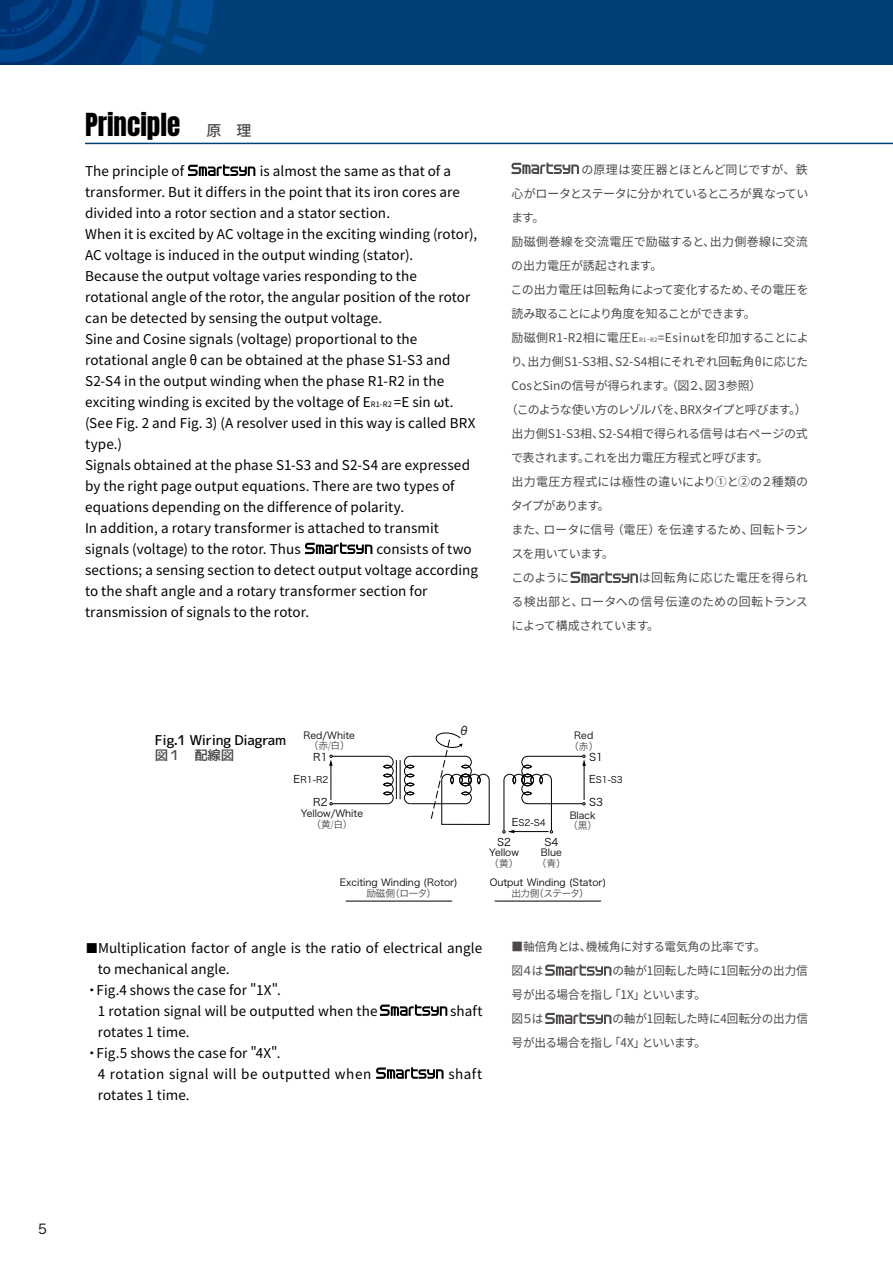
<style>
.page{position:relative;width:893px;height:1263px;background:#fff}
.page>*{position:absolute;margin:0;border:0;box-sizing:border-box;transform-origin:0 0}
.t1{font:27px "Anton";color:#000}
.t2{font:13.5px/21px "Source Han Sans";letter-spacing:.005em;color:#000}
.t3{font:13.5px "Source Han Sans";letter-spacing:.035em;color:#000}
.t4{font:13.5px "mplus 2 p medium";letter-spacing:-.03em;color:#000}
.t5{font:13.5px "mplus 2 p medium";color:#4c4948}
.t6{font:13.5px "Hira Kaku Pro N W3";color:#000}
.t7{font:12px/24px "Source Han Sans";letter-spacing:-.015em;color:#4c4948}
.t8{font:12px "Source Han Sans";letter-spacing:.015em;color:#4c4948}
.t9{font:12px "Source Han Sans";letter-spacing:.01em;color:#4c4948}
.t10{font:12px "Source Han Sans";letter-spacing:-.04em;color:#4c4948}
.t11{font:12px "Source Han Sans";letter-spacing:.025em;color:#4c4948}
.t12{font:12px "Source Han Sans";letter-spacing:-.065em;color:#4c4948}
.t13{font:12px "Source Han Sans";letter-spacing:.03em;color:#4c4948}
.t14{font:12px "Source Han Sans";letter-spacing:-.035em;color:#4c4948}
.t15{font:12px "Source Han Sans";letter-spacing:-.09em;color:#4c4948}
.t16{font:12px "Source Han Sans";letter-spacing:-.105em;color:#4c4948}
.t17{font:12px "Source Han Sans";letter-spacing:-.045em;color:#4c4948}
.t18{font:12px "Hira Kaku Pro N W3";color:#000}
.t19{font:10.5px "Hira Kaku Pro N W3";color:#000}
.t20{font:9.75px "Hira Kaku Pro N W3";color:#000}
.t21{font:9.75px "Hira Kaku Pro N W3";letter-spacing:-.07em;color:#4c4948}
.t22{font:9px "Hira Kaku Pro N W3";color:#000}
.s1{font-family:"Source Han Sans";font-weight:500;font-size:15px;color:#4c4948}
.s2{font-size:7.5px}
.s3{font-size:6px}
.s4{font-size:10.5px}
.s5{font-family:"mplus 2 p medium"}
</style>
<div class="page">
<svg style="left:329px;top:755px;width:65px;height:50px"></svg>
<svg style="left:502px;top:755px;width:84px;height:78px"></svg>
<hr style="left:396px;top:760px;width:1px;height:39px;background:#000">
<hr style="left:400px;top:760px;width:1px;height:39px;background:#000">
<svg style="left:404px;top:732px;width:86px;height:93px"></svg>
<hr style="left:346px;top:901px;width:106px;height:1px;background:#000">
<hr style="left:495px;top:901px;width:106px;height:1px;background:#000">
<hr style="left:85px;top:143px;width:808px;height:1px;background:#003f77">
<svg style="left:511px;top:163px;width:68px;height:11px"></svg>
<svg style="left:570px;top:571px;width:68px;height:12px"></svg>
<div style="left:0;top:0;width:893px;height:64px;background:#003f77"></div>
<svg style="left:0;top:0;width:214px;height:64px"></svg>
<svg style="left:188px;top:165px;width:67px;height:11px"></svg>
<svg style="left:305px;top:543px;width:67px;height:11px"></svg>
<svg style="left:380px;top:1004px;width:67px;height:12px"></svg>
<svg style="left:545px;top:964px;width:66px;height:12px"></svg>
<svg style="left:545px;top:1013px;width:66px;height:11px"></svg>
<svg style="left:376px;top:1067px;width:67px;height:12px"></svg>
<h1 class="t1" style="left:85px;top:110px;width:168px">Principle <span class="s1">原　理</span></h1>
<p class="t2" style="left:85px;top:160px;width:394px;text-indent:175px">is almost the same as that of a transformer. But it differs in the point that its iron cores are divided into a rotor section and a stator section.<br>When it is excited by AC voltage in the exciting winding (rotor), AC voltage is induced in the output winding (stator).<br>Because the output voltage varies responding to the rotational angle of the rotor, the angular position of the rotor can be detected by sensing the output voltage.<br>Sine and Cosine signals (voltage) proportional to the rotational angle θ can be obtained at the phase S1-S3 and S2-S4 in the output winding when the phase R1-R2 in the exciting winding is excited by the voltage of E<span class="s2">R1-R2</span> =E sin ωt. (See Fig. 2 and Fig. 3) (A resolver used in this way is called BRX type.)<br>Signals obtained at the phase S1-S3 and S2-S4 are expressed by the right page output equations. There are two types of equations depending on the difference of polarity.<br>In addition, a rotary transformer is attached to transmit signals (voltage) to the rotor. Thus</p>
<p class="t2" style="left:85px;top:160px;width:101px">The principle of</p>
<p class="t2" style="left:85px;top:538px;width:394px;text-indent:291px">consists of two sections; a sensing section to detect output voltage according to the shaft angle and a rotary transformer section for transmission of signals to the rotor.</p>
<p class="t7" style="left:511px;top:158px;width:298px">　　　　　　の原理は変圧器とほとんど同じですが、鉄</p>
<p class="t10" style="left:511px;top:187px;width:298px">心がロータとステータに分かれているところが異なってい</p>
<p class="t7" style="left:511px;top:206px;width:35px">ます。</p>
<p class="t13" style="left:511px;top:235px;width:298px">励磁側巻線を交流電圧で励磁すると、出力側巻線に交流</p>
<p class="t7" style="left:511px;top:254px;width:153px">の出力電圧が誘起されます。</p>
<p class="t7" style="left:511px;top:278px;width:299px">この出力電圧は回転角によって変化するため、その電圧を</p>
<p class="t15" style="left:511px;top:307px;width:246px">読み取ることにより角度を知ることができます。</p>
<p class="t11" style="left:511px;top:331px;width:299px">励磁側R1-R2相に電圧E<span class="s3">R1−R2</span>=Esinωtを印加することによ</p>
<p class="t8" style="left:511px;top:355px;width:299px">り、出力側S1-S3相、S2-S4相にそれぞれ回転角θに応じた</p>
<p class="t7" style="left:511px;top:374px;width:251px">CosとSinの信号が得られます。（図２、図３参照）</p>
<p class="t12" style="left:506px;top:403px;width:302px">（このような使い方のレゾルバを、BRXタイプと呼びます。）</p>
<p class="t9" style="left:511px;top:427px;width:298px">出力側S1-S3相、S2-S4相で得られる信号は右ページの式</p>
<p class="t14" style="left:511px;top:451px;width:259px">で表されます。これを出力電圧方程式と呼びます。</p>
<p class="t9" style="left:511px;top:475px;width:298px">出力電圧方程式には極性の違いにより①と②の２種類の</p>
<p class="t16" style="left:511px;top:499px;width:100px">タイプがあります。</p>
<p class="t7" style="left:511px;top:518px;width:298px">また、ロータに信号（電圧）を伝達するため、回転トラン</p>
<p class="t17" style="left:511px;top:547px;width:104px">スを用いています。</p>
<p class="t7" style="left:511px;top:566px;width:298px">このように　　　　　 は回転角に応じた電圧を得られ</p>
<p class="t8" style="left:511px;top:595px;width:298px">る検出部と、ロータへの信号伝達のための回転トランス</p>
<p class="t10" style="left:511px;top:619px;width:149px">によって構成されています。</p>
<p class="t4" style="left:155px;top:730px;width:133px">Fig.1 Wiring Diagram</p>
<p class="t5" style="left:155px;top:745px;width:81px">図１　配線図</p>
<p class="t20" style="left:303px;top:726px;width:53px">Red/White</p>
<p class="t21" style="left:309px;top:737px;width:43px">（赤/白）</p>
<p class="t19" style="left:313px;top:747px;width:16px">R1</p>
<p class="t22" style="left:294px;top:772px;width:36px"><span class="s4">E</span>R1-R2</p>
<p class="t19" style="left:313px;top:792px;width:16px">R2</p>
<p class="t20" style="left:301px;top:805px;width:64px">Yellow/White</p>
<p class="t21" style="left:311px;top:815px;width:43px">（黄/白）</p>
<p class="t18" style="left:458px;top:720px;width:14px">θ</p>
<p class="t20" style="left:340px;top:874px;width:119px">Exciting Winding (Rotor)</p>
<p class="t21" style="left:366px;top:884px;width:71px">励磁側（ロータ）</p>
<p class="t20" style="left:574px;top:727px;width:21px">Red</p>
<p class="t21" style="left:569px;top:737px;width:31px">（赤）</p>
<p class="t22" style="left:512px;top:815px;width:35px"><span class="s4">E</span>S2-S4</p>
<p class="t19" style="left:497px;top:832px;width:15px">S2</p>
<p class="t20" style="left:489px;top:844px;width:31px">Yellow</p>
<p class="t21" style="left:489px;top:854px;width:31px">（黄）</p>
<p class="t19" style="left:544px;top:832px;width:15px">S4</p>
<p class="t20" style="left:541px;top:844px;width:22px">Blue</p>
<p class="t21" style="left:537px;top:854px;width:31px">（青）</p>
<p class="t19" style="left:589px;top:747px;width:15px">S1</p>
<p class="t22" style="left:589px;top:772px;width:35px"><span class="s4">E</span>S1-S3</p>
<p class="t19" style="left:589px;top:792px;width:15px">S3</p>
<p class="t20" style="left:570px;top:806px;width:28px">Black</p>
<p class="t21" style="left:568px;top:817px;width:31px">（黒）</p>
<p class="t20" style="left:490px;top:874px;width:118px">Output Winding (Stator)</p>
<p class="t21" style="left:511px;top:884px;width:79px">出力側（ステータ）</p>
<p class="t2" style="left:85px;top:937px;width:399px"><span class="s5">■</span>Multiplication factor of angle is the ratio of electrical angle</p>
<p class="t2" style="left:98px;top:959px;width:133px">to mechanical angle.</p>
<p class="t2" style="left:85px;top:980px;width:197px">・Fig.4 shows the case for "1X".</p>
<p class="t2" style="left:98px;top:1001px;width:281px">1 rotation signal will be outputted when the</p>
<p class="t2" style="left:450px;top:1001px;width:34px">shaft</p>
<p class="t2" style="left:98px;top:1022px;width:93px">rotates 1 time.</p>
<p class="t2" style="left:85px;top:1043px;width:197px">・Fig.5 shows the case for "4X".</p>
<p class="t3" style="left:98px;top:1066px;width:275px">4 rotation signal will be outputted when</p>
<p class="t2" style="left:448px;top:1064px;width:35px">shaft</p>
<p class="t2" style="left:98px;top:1085px;width:93px">rotates 1 time.</p>
<p class="t7" style="left:511px;top:935px;width:256px">■軸倍角とは、機械角に対する電気角の比率です。図４は</p>
<p class="t7" style="left:511px;top:959px;width:298px;text-indent:101px">の軸が1回転した時に1回転分の出力信号が出る場合を指し 「1X」といいます。<br>図５は</p>
<p class="t7" style="left:511px;top:1007px;width:298px;text-indent:101px">の軸が1回転した時に4回転分の出力信号が出る場合を指し 「4X」といいます。</p>
<p class="t6" style="left:38px;top:1217px;width:10px">5</p>
</div>
